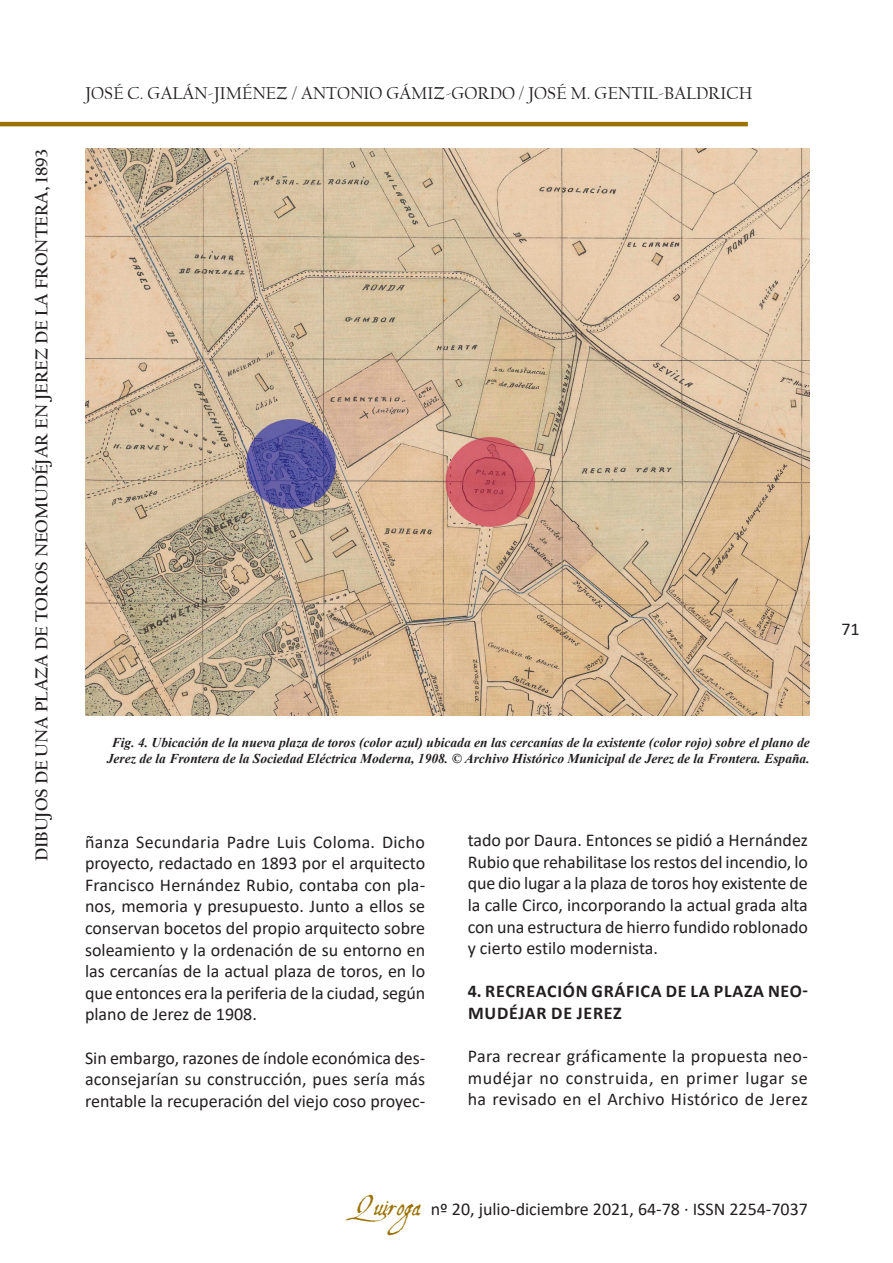
<style>
.page{position:relative;width:893px;height:1263px;background:#fff}
.page>*{position:absolute;margin:0;border:0;box-sizing:border-box;transform-origin:0 0}
.cuerpo_de_texto{font:18px/21.6px "Calibri";color:#231f20;text-align:justify}
.t1{font:18px "Californian FB";color:#231f20}
.t2{font:700 18px "Californian FB";color:#231f20}
.ladillo{font:700 18px/21.6px "Calibri";letter-spacing:.04em;color:#231f20}
.pie_de_foto{font:italic 700 13.5px/16.2px "Times New Roman";color:#231f20;text-align:center}
.s1{font-family:"Aquiline";font-size:27px;color:#9b7305}
</style>
<div class="page">
<hr style="left:0;top:122px;width:748px;height:4px;background:#9b7305">
<img style="left:85px;top:149px;width:725px;height:566px">
<p class="t2" style="left:31px;top:861px;width:714px;rotate:-90deg">Dibujos De Una Plaza De Toros Neomudéjar En Jerez De La Frontera, 1893</p>
<p class="t1" style="left:85px;top:83px;width:523px">JOSÉ C. GALÁN-JIMÉNEZ / ANTONIO GÁMIZ-GORDO / JOSÉ M. GEN</p>
<p class="t1" style="left:631px;top:83px;width:123px">TIL-BALDRICH</p>
<p class="pie_de_foto" style="left:107px;top:734px;width:704px">Fig. 4. Ubicación de la nueva plaza de toros (color azul) ubicada en las cercanías de la existente (color rojo) sobre el plano de<br>Jerez de la Frontera de la Sociedad Eléctrica Moderna, 1908. © Archivo Histórico Municipal de Jerez de la Frontera. España.</p>
<p class="cuerpo_de_texto" style="left:85px;top:830px;width:342px">ñanza Secundaria Padre Luis Coloma. Dicho proyecto, redactado en 1893 por el arquitecto Francisco Hernández Rubio, contaba con pla&shy;nos, memoria y presupuesto. Junto a ellos se conservan bocetos del propio arquitecto sobre soleamiento y la ordenación de su entorno en las cercanías de la actual plaza de toros, en lo que entonces era la periferia de la ciudad, según plano de Jerez de 1908.</p>
<p class="cuerpo_de_texto" style="left:85px;top:1046px;width:342px">Sin embargo, razones de índole económica des&shy;aconsejarían su construcción, pues sería más rentable la recuperación del viejo coso proyec-</p>
<p class="cuerpo_de_texto" style="left:468px;top:829px;width:342px">tado por Daura. Entonces se pidió a Hernández Rubio que rehabilitase los restos del incendio, lo que dio lugar a la plaza de toros hoy existente de la calle Circo, incorporando la actual grada alta con una estructura de hierro fundido roblonado y cierto estilo modernista.</p>
<p class="ladillo" style="left:468px;top:980px;width:342px">4. RECREACIÓN GRÁFICA DE LA PLAZA NEO-<br>MUDÉJAR DE JEREZ</p>
<p class="cuerpo_de_texto" style="left:468px;top:1045px;width:342px">Para recrear gráficamente la propuesta neo&shy;mudéjar no construida, en primer lugar se ha revisado en el Archivo Histórico de Jerez</p>
<p class="cuerpo_de_texto" style="left:841px;top:617px;width:20px">71</p>
<p class="cuerpo_de_texto" style="left:354px;top:1198px;width:455px"><span class="s1">Quiroga</span> nº 20, julio-diciembre 2021, 64-78 · ISSN 2254-7037</p>
</div>
